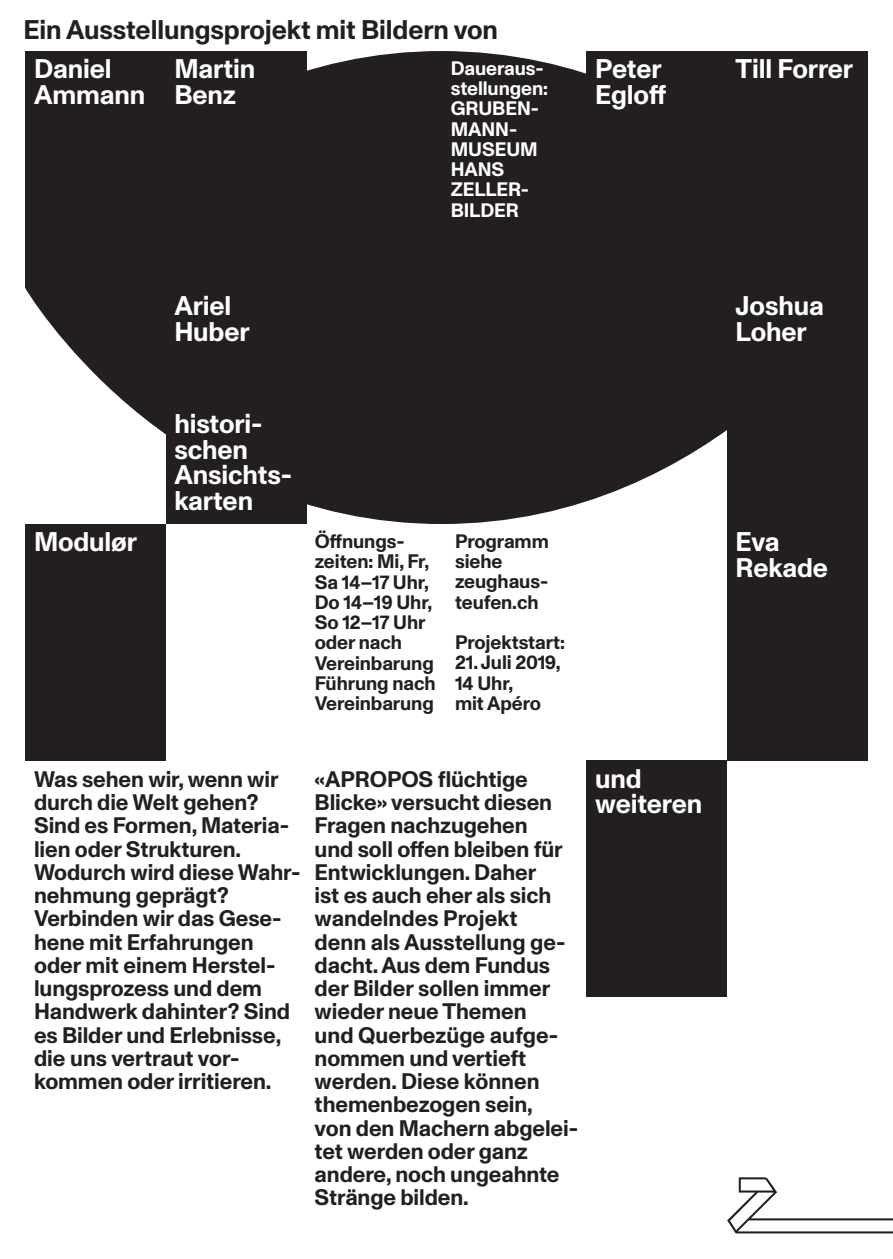
<style>
.page{position:relative;width:893px;height:1259px;background:#fff}
.page>*{position:absolute;margin:0;border:0;box-sizing:border-box;transform-origin:0 0}
.t1{font:700 27px/25.5px "Monument Grotesk";letter-spacing:-.005em;color:#fff}
.t2{font:700 27px "Monument Grotesk";letter-spacing:-.005em;color:#231f20}
.t3{font:700 22.5px/23.1px "Monument Grotesk";letter-spacing:-.005em;color:#231f20}
.t4{font:700 19.5px/20.1px "Monument Grotesk";letter-spacing:-.005em;color:#231f20}
.t5{font:700 19.5px/20.1px "Monument Grotesk";letter-spacing:-.005em;color:#fff}
.t6{font:15px "Monument Grotesk Mono";color:#fff}
</style>
<div class="page">
<svg style="left:26px;top:51px;width:841px;height:473px;fill:#231f20"></svg>
<svg style="left:727px;top:1177px;width:166px;height:56px"></svg>
<div style="left:587px;top:760px;width:140px;height:237px;background:#231f20"></div>
<div style="left:727px;top:524px;width:140px;height:236px;background:#231f20"></div>
<div style="left:727px;top:288px;width:140px;height:236px;background:#231f20"></div>
<div style="left:166px;top:288px;width:140px;height:236px;background:#231f20"></div>
<div style="left:587px;top:51px;width:140px;height:237px;background:#231f20"></div>
<div style="left:727px;top:51px;width:140px;height:236px;background:#231f20"></div>
<div style="left:26px;top:51px;width:140px;height:237px;background:#231f20"></div>
<div style="left:26px;top:524px;width:140px;height:236px;background:#231f20"></div>
<div style="left:166px;top:51px;width:140px;height:237px;background:#231f20"></div>
<p class="t2" style="left:23px;top:10px;width:476px">Ein Ausstellungsprojekt mit Bildern von</p>
<p class="t6" style="left:30px;top:52px;width:11px">A</p>
<p class="t6" style="left:170px;top:52px;width:11px">B</p>
<p class="t6" style="left:591px;top:52px;width:11px">E</p>
<p class="t1" style="left:34px;top:55px;width:79px">Daniel</p>
<p class="t1" style="left:736px;top:55px;width:119px">Till Forrer</p>
<p class="t1" style="left:34px;top:81px;width:113px">Ammann</p>
<p class="t1" style="left:174px;top:55px;width:82px">Martin<br>Benz</p>
<p class="t1" style="left:595px;top:55px;width:72px">Peter<br>Egloff</p>
<p class="t5" style="left:451px;top:57px;width:99px">Daueraus&shy;stellungen:<br>GRUBEN-<br>MANN-<br>MUSEUM<br>HANS<br>ZELLER-<br>BILDER</p>
<p class="t1" style="left:174px;top:292px;width:77px">Ariel<br>Huber</p>
<p class="t1" style="left:34px;top:528px;width:105px">Modulør</p>
<p class="t1" style="left:174px;top:410px;width:119px">histori&shy;schen<br>Ansichts&shy;karten</p>
<p class="t4" style="left:315px;top:530px;width:122px">Öffnungs&shy;zeiten: Mi, Fr,<br>Sa 14–17 Uhr,<br>Do 14–19 Uhr,<br>So 12–17 Uhr oder nach<br>Vereinbarung<br>Führung nach<br>Vereinbarung</p>
<p class="t4" style="left:455px;top:530px;width:95px">Programm siehe zeughaus&shy;teufen.ch</p>
<p class="t4" style="left:455px;top:631px;width:112px">Projektstart:</p>
<p class="t4" style="left:455px;top:652px;width:107px">21. Juli 2019,<br>14 Uhr,<br>mit Apéro</p>
<p class="t3" style="left:34px;top:766px;width:268px">Was sehen wir, wenn wir durch die Welt gehen?<br>Sind es Formen, Materia&shy;lien oder Strukturen.<br>Wodurch wird diese Wahr&shy;nehmung geprägt?<br>Verbinden wir das Gese&shy;hene mit Erfahrungen oder mit einem Herstel&shy;lungsprozess und dem<br>Handwerk dahinter? Sind es Bilder und Erlebnisse, die uns vertraut vor&shy;kommen oder irritieren.</p>
<p class="t3" style="left:315px;top:766px;width:265px">«APROPOS flüchtige<br>Blicke» versucht diesen<br>Fragen nachzugehen<br>und soll offen bleiben für<br>Entwicklungen. Daher<br>ist es auch eher als sich wandelndes Projekt<br>denn als Ausstellung ge&shy;dacht. Aus dem Fundus der Bilder sollen immer wieder neue Themen<br>und Querbezüge aufge&shy;nommen und vertieft werden. Diese können themenbezogen sein,<br>von den Machern abgelei&shy;tet werden oder ganz andere, noch ungeahnte<br>Stränge bilden.</p>
<p class="t1" style="left:595px;top:764px;width:108px">und weiteren</p>
<p class="t1" style="left:736px;top:292px;width:90px">Joshua<br>Loher</p>
<p class="t1" style="left:736px;top:528px;width:94px">Eva<br>Rekade</p>
</div>
